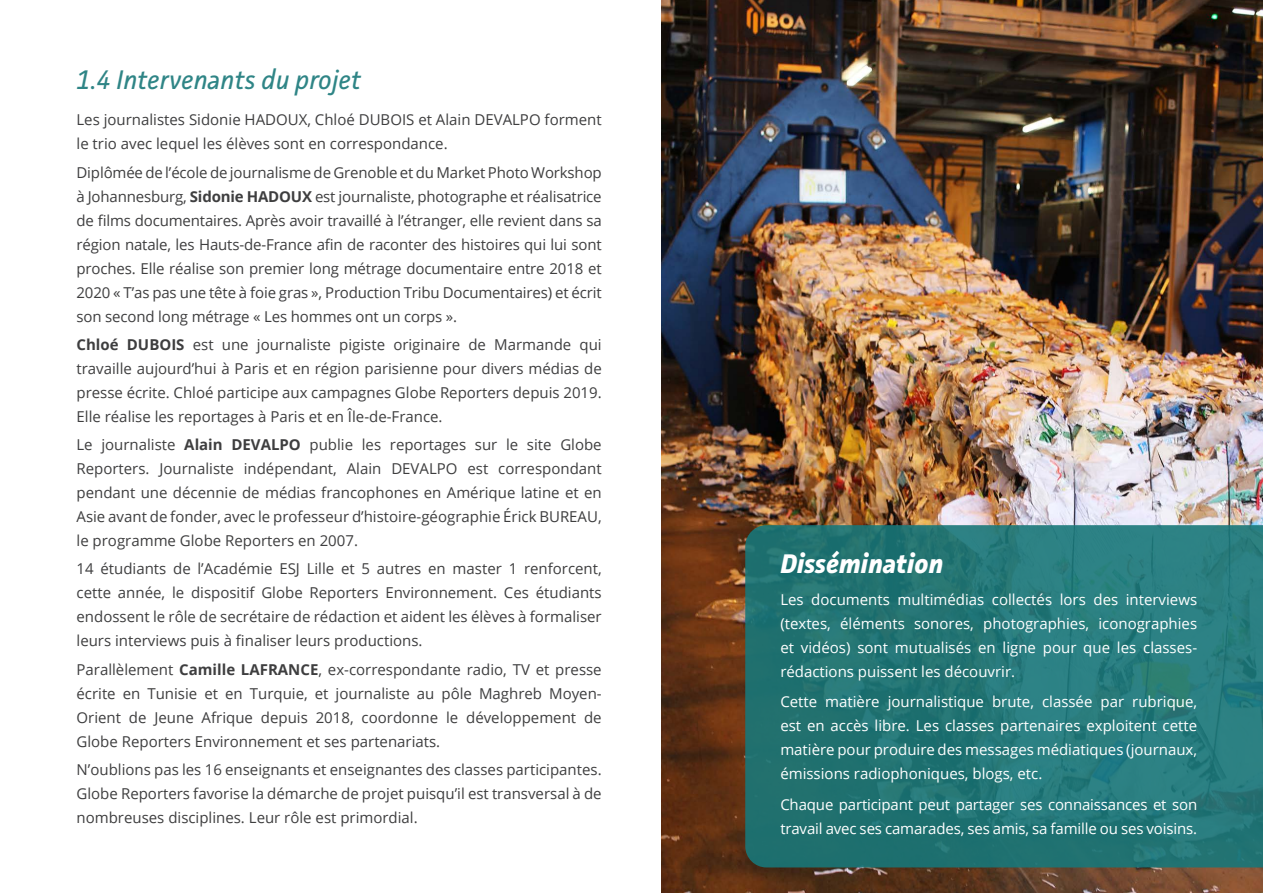
<style>
.page{position:relative;width:1263px;height:893px;background:#fff}
.page>*{position:absolute;margin:0;border:0;box-sizing:border-box;transform-origin:0 0}
.t1{font:italic 27px "Facit";color:#2f8586}
.t2{font:italic 700 27px "Facit";color:#fff}
.t3{font:15px/24px "Open Sans";color:#3e3e3f;text-align:justify}
.t4{font:15px/24px "Open Sans";letter-spacing:-.01em;color:#fff;text-align:justify}
.s1{font-weight:700}
</style>
<div class="page">
<img style="left:661px;top:0;width:602px;height:893px">
<svg style="left:745px;top:525px;width:518px;height:342px;fill:#257775"></svg>
<h1 class="t1" style="left:77px;top:63px;width:286px">1.4 Intervenants du projet</h1>
<p class="t3" style="left:77px;top:108px;width:527px">Les journalistes Sidonie HADOUX, Chloé DUBOIS et Alain DEVALPO forment le trio avec lequel les élèves sont en correspondance.</p>
<p class="t3" style="left:77px;top:160px;width:527px">Diplômée de l’école de journalisme de Grenoble et du Market Photo Workshop à Johannesburg, <span class="s1">Sidonie HADOUX</span> est journaliste, photographe et réalisatrice de films documentaires. Après avoir travaillé à l’étranger, elle revient dans sa région natale, les Hauts-de-France afin de raconter des histoires qui lui sont proches. Elle réalise son premier long métrage documentaire entre 2018 et 2020 « T’as pas une tête à foie gras », Production Tribu Documentaires) et écrit son second long métrage « Les hommes ont un corps ».</p>
<p class="t3" style="left:77px;top:332px;width:527px"><span class="s1">Chloé DUBOIS</span> est une journaliste pigiste originaire de Marmande qui travaille aujourd’hui à Paris et en région parisienne pour divers médias de presse écrite. Chloé participe aux campagnes Globe Reporters depuis 2019.<br>Elle réalise les reportages à Paris et en Île-de-France.</p>
<p class="t3" style="left:77px;top:432px;width:527px">Le journaliste <span class="s1">Alain DEVALPO</span> publie les reportages sur le site Globe Reporters. Journaliste indépendant, Alain DEVALPO est correspondant pendant une décennie de médias francophones en Amérique latine et en Asie avant de fonder, avec le professeur d’histoire-géographie Érick BUREAU, le programme Globe Reporters en 2007.</p>
<p class="t3" style="left:77px;top:557px;width:527px">14 étudiants de l’Académie ESJ Lille et 5 autres en master 1 renforcent, cette année, le dispositif Globe Reporters Environnement. Ces étudiants endossent le rôle de secrétaire de rédaction et aident les élèves à formaliser leurs interviews puis à finaliser leurs productions.</p>
<p class="t3" style="left:77px;top:657px;width:527px">Parallèlement <span class="s1">Camille LAFRANCE</span>, ex-correspondante radio, TV et presse écrite en Tunisie et en Turquie, et journaliste au pôle Maghreb Moyen-Orient de Jeune Afrique depuis 2018, coordonne le développement de Globe Reporters Environnement et ses partenariats.</p>
<p class="t3" style="left:77px;top:757px;width:527px">N’oublions pas les 16 enseignants et enseignantes des classes participantes.<br>Globe Reporters favorise la démarche de projet puisqu’il est transversal à de nombreuses disciplines. Leur rôle est primordial.</p>
<h1 class="t2" style="left:780px;top:546px;width:165px">Dissémination</h1>
<p class="t4" style="left:780px;top:587px;width:418px">Les documents multimédias collectés lors des interviews (textes, éléments sonores, photographies, iconographies et vidéos) sont mutualisés en ligne pour que les classes&shy;rédactions puissent les découvrir.</p>
<p class="t4" style="left:780px;top:690px;width:418px">Cette matière journalistique brute, classée par rubrique, est en accès libre. Les classes partenaires exploitent cette matière pour produire des messages médiatiques (journaux, émissions radiophoniques, blogs, etc.</p>
<p class="t4" style="left:780px;top:792px;width:418px">Chaque participant peut partager ses connaissances et son travail avec ses camarades, ses amis, sa famille ou ses voisins.</p>
</div>
